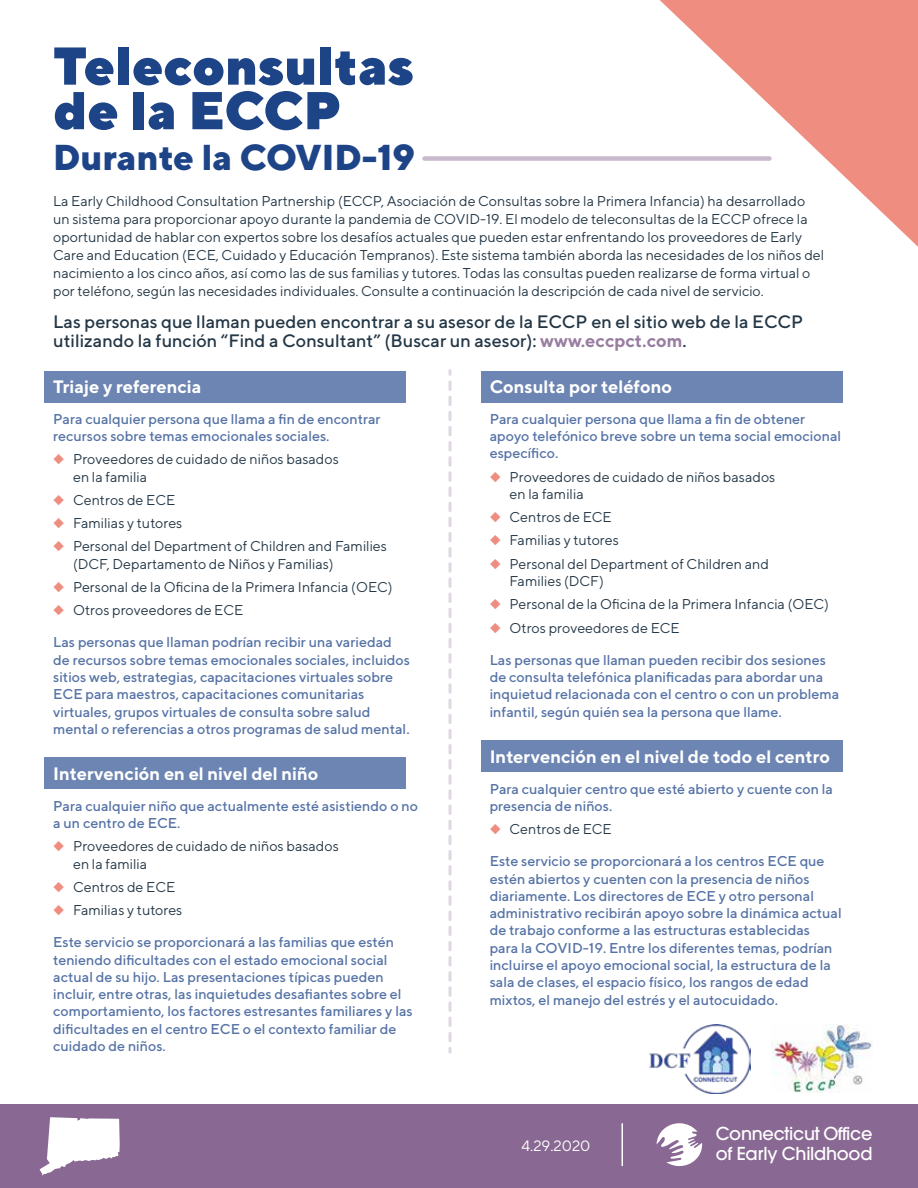
<style>
.page{position:relative;width:918px;height:1188px;background:#fff}
.page>*{position:absolute;margin:0;border:0;box-sizing:border-box;transform-origin:0 0}
.t1{font:900 53.1px/44.5px "TT Norms";color:#1e4488}
.t2{font:800 36px "TT Norms";color:#1e4488}
.t3{font:500 18px/19.5px "TT Norms";color:#243746}
.t4{font:700 18px "TT Norms";color:#fff}
.t5{font:500 17.7px/19.8px "Avant Garde";letter-spacing:-.015em;color:#fff}
.t6{font:15px "TT Norms";color:#fff}
.t7{font:500 14.25px/17.2px "TT Norms";color:#5673a6}
.t8{font:14.25px/18px "TT Norms";color:#243746}
.s1{font-weight:700;color:#987da1}
.s2{color:#ef8d81}
</style>
<div class="page">
<div style="left:481px;top:371px;width:362px;height:32px;background:#6d85b2"></div>
<div style="left:44px;top:757px;width:362px;height:32px;background:#6d85b2"></div>
<div style="left:44px;top:371px;width:362px;height:32px;background:#6d85b2"></div>
<div style="left:481px;top:740px;width:362px;height:32px;background:#6d85b2"></div>
<svg style="left:660px;top:0;width:258px;height:247px;fill:#ef8d81"></svg>
<div style="left:0;top:1104px;width:918px;height:84px;background:#896993"></div>
<svg style="left:657px;top:1123px;width:45px;height:43px"></svg>
<hr style="left:622px;top:1123px;width:1px;height:43px;background:#fff">
<img style="left:771px;top:1025px;width:101px;height:68px">
<img style="left:649px;top:1024px;width:101px;height:69px">
<svg style="left:40px;top:1117px;width:80px;height:59px"></svg>
<svg style="left:449px;top:382px;width:3px;height:670px"></svg>
<div style="left:425px;top:156px;width:344px;height:5px;background:#c8b9cc"></div>
<h1 class="t1" style="left:53px;top:43px;width:362px">Teleconsultas de la ECCP</h1>
<h2 class="t2" style="left:53px;top:135px;width:364px">Durante la COVID-19</h2>
<p class="t8" style="left:53px;top:192px;width:772px">La Early Childhood Consultation Partnership (ECCP, Asociación de Consultas sobre la Primera Infancia) ha desarrollado un sistema para proporcionar apoyo durante la pandemia de COVID-19. El modelo de teleconsultas de la ECCP ofrece la oportunidad de hablar con expertos sobre los desafíos actuales que pueden estar enfrentando los proveedores de Early Care and Education (ECE, Cuidado y Educación Tempranos). Este sistema también aborda las necesidades de los niños del nacimiento a los cinco años, así como las de sus familias y tutores. Todas las consultas pueden realizarse de forma virtual o por teléfono, según las necesidades individuales. Consulte a continuación la descripción de cada nivel de servicio.</p>
<p class="t3" style="left:53px;top:312px;width:751px">Las personas que llaman pueden encontrar a su asesor de la ECCP en el sitio web de la ECCP utilizando la función “Find a Consultant” (Buscar un asesor): <span class="s1">www.eccpct.com</span>.</p>
<p class="t4" style="left:53px;top:376px;width:150px">Triaje y referencia</p>
<p class="t7" style="left:53px;top:410px;width:329px">Para cualquier persona que llama a fin de encontrar recursos sobre temas emocionales sociales.</p>
<p class="t8" style="left:73px;top:451px;width:267px;line-height:17.2px;text-indent:-20px"><span class="s2">◆</span> Proveedores de cuidado de niños basados en la familia</p>
<p class="t8" style="left:53px;top:491px;width:123px"><span class="s2">◆</span> Centros de ECE</p>
<p class="t8" style="left:53px;top:514px;width:131px"><span class="s2">◆</span> Familias y tutores</p>
<p class="t8" style="left:73px;top:538px;width:315px;line-height:17.2px;text-indent:-20px"><span class="s2">◆</span> Personal del Department of Children and Families (DCF, Departamento de Niños y Familias)</p>
<p class="t8" style="left:53px;top:578px;width:341px"><span class="s2">◆</span> Personal de la Oficina de la Primera Infancia (OEC)</p>
<p class="t8" style="left:53px;top:601px;width:192px"><span class="s2">◆</span> Otros proveedores de ECE</p>
<p class="t7" style="left:53px;top:634px;width:358px">Las personas que llaman podrían recibir una variedad de recursos sobre temas emocionales sociales, incluidos sitios web, estrategias, capacitaciones virtuales sobre ECE para maestros, capacitaciones comunitarias virtuales, grupos virtuales de consulta sobre salud mental o referencias a otros programas de salud mental.</p>
<p class="t4" style="left:53px;top:763px;width:267px">Intervención en el nivel del niño</p>
<p class="t7" style="left:53px;top:797px;width:366px">Para cualquier niño que actualmente esté asistiendo o no a un centro de ECE.</p>
<p class="t8" style="left:73px;top:838px;width:267px;line-height:17.2px;text-indent:-20px"><span class="s2">◆</span> Proveedores de cuidado de niños basados en la familia</p>
<p class="t8" style="left:53px;top:878px;width:123px"><span class="s2">◆</span> Centros de ECE</p>
<p class="t8" style="left:53px;top:901px;width:131px"><span class="s2">◆</span> Familias y tutores</p>
<p class="t7" style="left:53px;top:934px;width:361px">Este servicio se proporcionará a las familias que estén teniendo dificultades con el estado emocional social actual de su hijo. Las presentaciones típicas pueden incluir, entre otras, las inquietudes desafiantes sobre el comportamiento, los factores estresantes familiares y las dificultades en el centro ECE o el contexto familiar de cuidado de niños.</p>
<p class="t4" style="left:490px;top:376px;width:184px">Consulta por teléfono</p>
<p class="t7" style="left:490px;top:410px;width:353px">Para cualquier persona que llama a fin de obtener apoyo telefónico breve sobre un tema social emocional específico.</p>
<p class="t8" style="left:510px;top:468px;width:267px;line-height:17.2px;text-indent:-20px"><span class="s2">◆</span> Proveedores de cuidado de niños basados en la familia</p>
<p class="t8" style="left:490px;top:508px;width:123px"><span class="s2">◆</span> Centros de ECE</p>
<p class="t8" style="left:490px;top:531px;width:131px"><span class="s2">◆</span> Familias y tutores</p>
<p class="t8" style="left:510px;top:555px;width:261px;line-height:17.2px;text-indent:-20px"><span class="s2">◆</span> Personal del Department of Children and<br>Families (DCF)</p>
<p class="t8" style="left:490px;top:595px;width:341px"><span class="s2">◆</span> Personal de la Oficina de la Primera Infancia (OEC)</p>
<p class="t8" style="left:490px;top:618px;width:192px"><span class="s2">◆</span> Otros proveedores de ECE</p>
<p class="t7" style="left:490px;top:651px;width:351px">Las personas que llaman pueden recibir dos sesiones de consulta telefónica planificadas para abordar una inquietud relacionada con el centro o con un problema infantil, según quién sea la persona que llame.</p>
<p class="t4" style="left:490px;top:745px;width:342px">Intervención en el nivel de todo el centro</p>
<p class="t7" style="left:490px;top:780px;width:345px">Para cualquier centro que esté abierto y cuente con la presencia de niños.</p>
<p class="t8" style="left:490px;top:820px;width:123px"><span class="s2">◆</span> Centros de ECE</p>
<p class="t7" style="left:490px;top:853px;width:354px">Este servicio se proporcionará a los centros ECE que estén abiertos y cuenten con la presencia de niños diariamente. Los directores de ECE y otro personal administrativo recibirán apoyo sobre la dinámica actual de trabajo conforme a las estructuras establecidas para la COVID-19. Entre los diferentes temas, podrían incluirse el apoyo emocional social, la estructura de la sala de clases, el espacio físico, los rangos de edad mixtos, el manejo del estrés y el autocuidado.</p>
<p class="t6" style="left:521px;top:1136px;width:71px">4.29.2020</p>
<p class="t5" style="left:716px;top:1124px;width:158px">Connecticut Office of Early Childhood</p>
</div>
